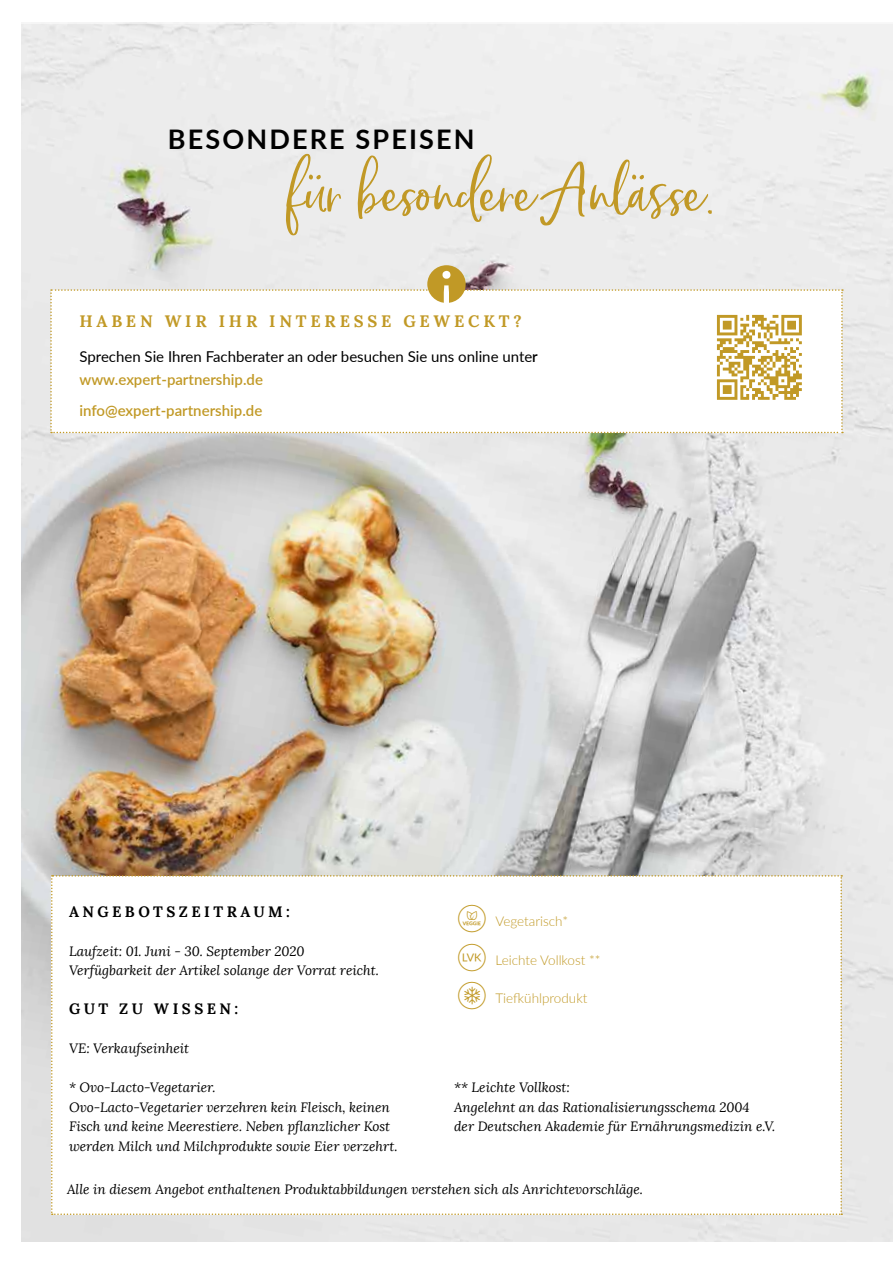
<style>
.page{position:relative;width:893px;height:1263px;background:#fff}
.page>*{position:absolute;margin:0;border:0;box-sizing:border-box;transform-origin:0 0}
.t1{font:90px "Chinup Buttercup";color:#c19926}
.t2{font:37.5px "Sander Icons 2018";color:#c19926}
.t3{font:700 27px "Lato";letter-spacing:.08em;color:#000}
.t4{font:700 16.5px "Lora";letter-spacing:.23em;color:#c19926}
.t5{font:15px/22.5px "Lato";color:#000}
.t6{font:700 15px "Lora";letter-spacing:.23em;color:#000}
.t7{font:600 15px "Lato";color:#c19926}
.t8{font:italic 13.5px/19.5px "Lora";color:#000}
.t9{font:300 13.5px "Lato";color:#c19926}
.s1{font-weight:600}
.s2{font-weight:600;color:#c19926}
</style>
<div class="page">
<img style="left:21px;top:23px;width:872px;height:1219px">
<div style="left:427px;top:265px;width:39px;height:38px;background:#c19926;border-radius:50%"></div>
<svg style="left:50px;top:271px;width:793px;height:162px"></svg>
<svg style="left:51px;top:875px;width:791px;height:340px"></svg>
<h3 class="t3" style="left:168px;top:119px;width:308px">BESONDERE SPEISEN</h3>
<h1 class="t1" style="left:286px;top:143px;width:429px">für besondere Anlässe.</h1>
<p class="t4" style="left:79px;top:310px;width:444px">HABEN WIR IHR INTERESSE GEWECKT?</p>
<p class="t5" style="left:79px;top:345px;width:460px">Sprechen Sie Ihren Fachberater an oder besuchen Sie uns online unte<span class="s1">r </span><span class="s2">www.expert-partnership.de</span></p>
<p class="t7" style="left:79px;top:399px;width:184px">info@expert-partnership.de</p>
<p class="t6" style="left:69px;top:901px;width:222px">ANGEBOTSZEITRAUM:</p>
<p class="t8" style="left:69px;top:941px;width:311px">Laufzeit: 01. Juni - 30. September 2020<br>Verfügbarkeit der Artikel solange der Vorrat reicht.</p>
<p class="t6" style="left:69px;top:999px;width:171px">GUT ZU WISSEN:</p>
<p class="t8" style="left:69px;top:1039px;width:122px">VE: Verkaufseinheit</p>
<p class="t8" style="left:69px;top:1078px;width:330px">* Ovo-Lacto-Vegetarier.<br>Ovo-Lacto-Vegetarier verzehren kein Fleisch, keinen Fisch und keine Meerestiere. Neben pflanzlicher Kost werden Milch und Milchprodukte sowie Eier verzehrt.</p>
<h2 class="t2" style="left:457px;top:903px;width:31px">5</h2>
<p class="t9" style="left:495px;top:912px;width:74px">Vegetarisch*</p>
<h2 class="t2" style="left:457px;top:942px;width:31px">3</h2>
<p class="t9" style="left:495px;top:950px;width:107px">Leichte Vollkost **</p>
<h2 class="t2" style="left:457px;top:980px;width:31px">1</h2>
<p class="t9" style="left:495px;top:989px;width:93px">Tiefkühlprodukt</p>
<p class="t8" style="left:454px;top:1078px;width:323px">** Leichte Vollkost:<br>Angelehnt an das Rationalisierungsschema 2004<br>der Deutschen Akademie für Ernährungsmedizin e.V.</p>
<p class="t8" style="left:67px;top:1179px;width:577px">Alle in diesem Angebot enthaltenen Produktabbildungen verstehen sich als Anrichtevorschläge.</p>
</div>
